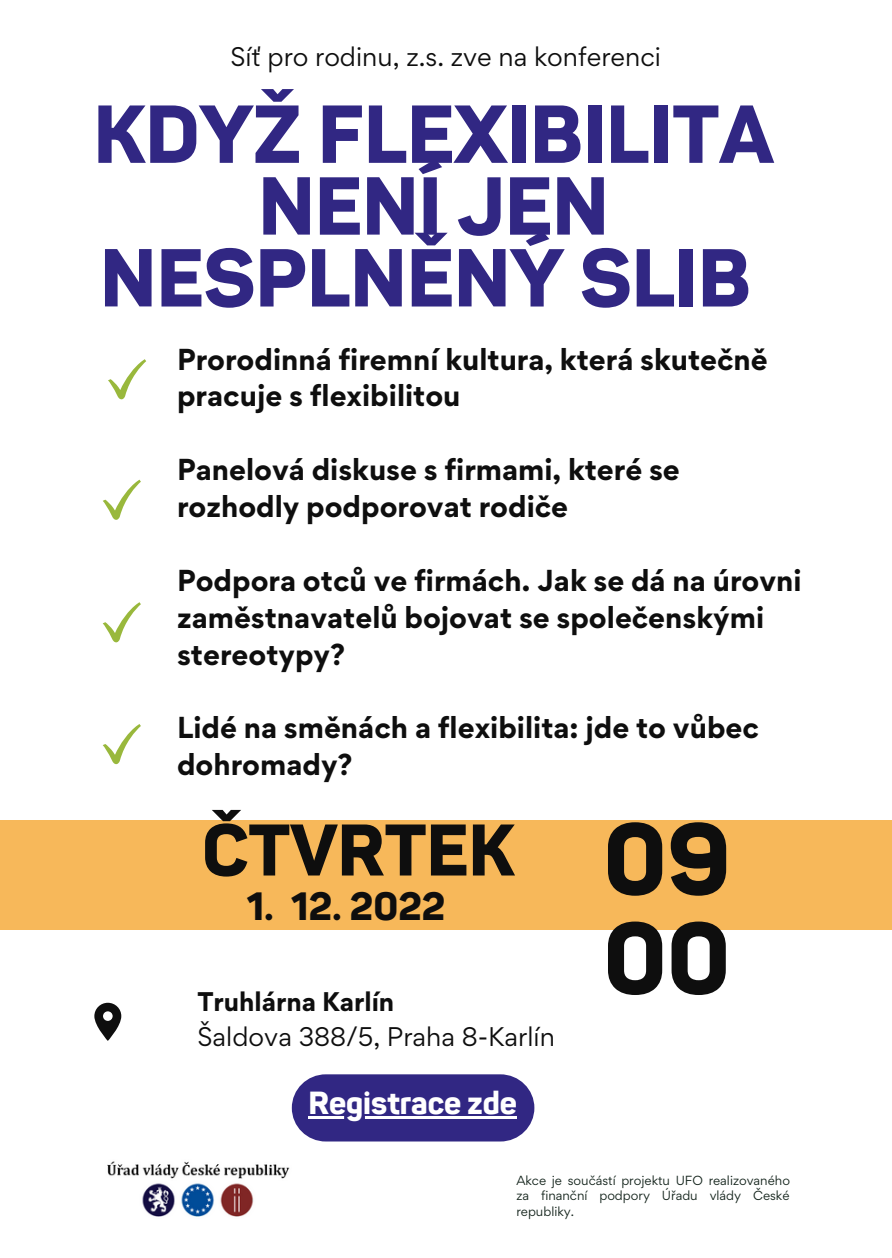
<style>
.page{position:relative;width:892px;height:1258px;background:#fff}
.page>*{position:absolute;margin:0;border:0;box-sizing:border-box;transform-origin:0 0}
.t1{font:800 99.3px/99.3px "Sahar";color:#0e0e0e}
.t2{font:800 80.7px/71.7px "Sahar";color:#312783;text-align:center}
.t3{font:800 71.7px "Sahar";color:#0e0e0e}
.t4{font:800 39px "Sahar";color:#0e0e0e}
.t5{font:800 31.5px "Sahar";color:#fff}
.t6{font:700 27px/36.9px "Gordita";color:#0e0e0e}
.t7{font:24px "Gordita";color:#0e0e0e}
.t8{font:700 24px "Gordita";color:#0e0e0e}
.t9{font:11.7px/15.6px "Gordita";color:#14241c;text-align:justify}
</style>
<div class="page">
<div style="left:0;top:820px;width:891px;height:110px;background:#f7b85a"></div>
<svg style="left:94px;top:1003px;width:27px;height:38px"></svg>
<svg style="left:103px;top:480px;width:38px;height:40px"></svg>
<svg style="left:103px;top:602px;width:38px;height:40px"></svg>
<svg style="left:103px;top:724px;width:38px;height:40px"></svg>
<img style="left:107px;top:1161px;width:183px;height:56px">
<svg style="left:108px;top:359px;width:38px;height:40px"></svg>
<div style="left:292px;top:1074px;width:242px;height:67px;background:#312783;border-radius:34px"></div>
<hr style="left:308px;top:1116px;width:209px;height:2px;background:#fff">
<p class="t7" style="left:230px;top:41px;width:432px">Síť pro rodinu, z.s. zve na konferenci</p>
<h2 class="t2" style="left:93px;top:108px;width:681px">KDYŽ FLEXIBILITA<br>NENÍ JEN<br>NESPLNĚNÝ SLIB</h2>
<p class="t6" style="left:177px;top:340px;width:592px">Prorodinná firemní kultura, která skutečně pracuje s flexibilitou</p>
<p class="t6" style="left:177px;top:451px;width:504px">Panelová diskuse s firmami, které se rozhodly podporovat rodiče</p>
<p class="t6" style="left:177px;top:561px;width:626px">Podpora otců ve firmách. Jak se dá na úrovni zaměstnavatelů bojovat se společenskými stereotypy?</p>
<p class="t6" style="left:177px;top:709px;width:583px">Lidé na směnách a flexibilita: jde to vůbec dohromady?</p>
<h3 class="t3" style="left:202px;top:822px;width:314px">ČTVRTEK</h3>
<h3 class="t4" style="left:247px;top:891px;width:200px">1. 12. 2022</h3>
<p class="t8" style="left:197px;top:985px;width:198px">Truhlárna Karlín</p>
<p class="t7" style="left:197px;top:1020px;width:359px">Šaldova 388/5, Praha 8-Karlín</p>
<p class="t5" style="left:308px;top:1090px;width:210px">Registrace zde</p>
<h1 class="t1" style="left:603px;top:821px;width:129px">09<br>00</h1>
<p class="t9" style="left:516px;top:1172px;width:275px">Akce je součástí projektu UFO realizovaného za finanční podpory Úřadu vlády České republiky.</p>
</div>
